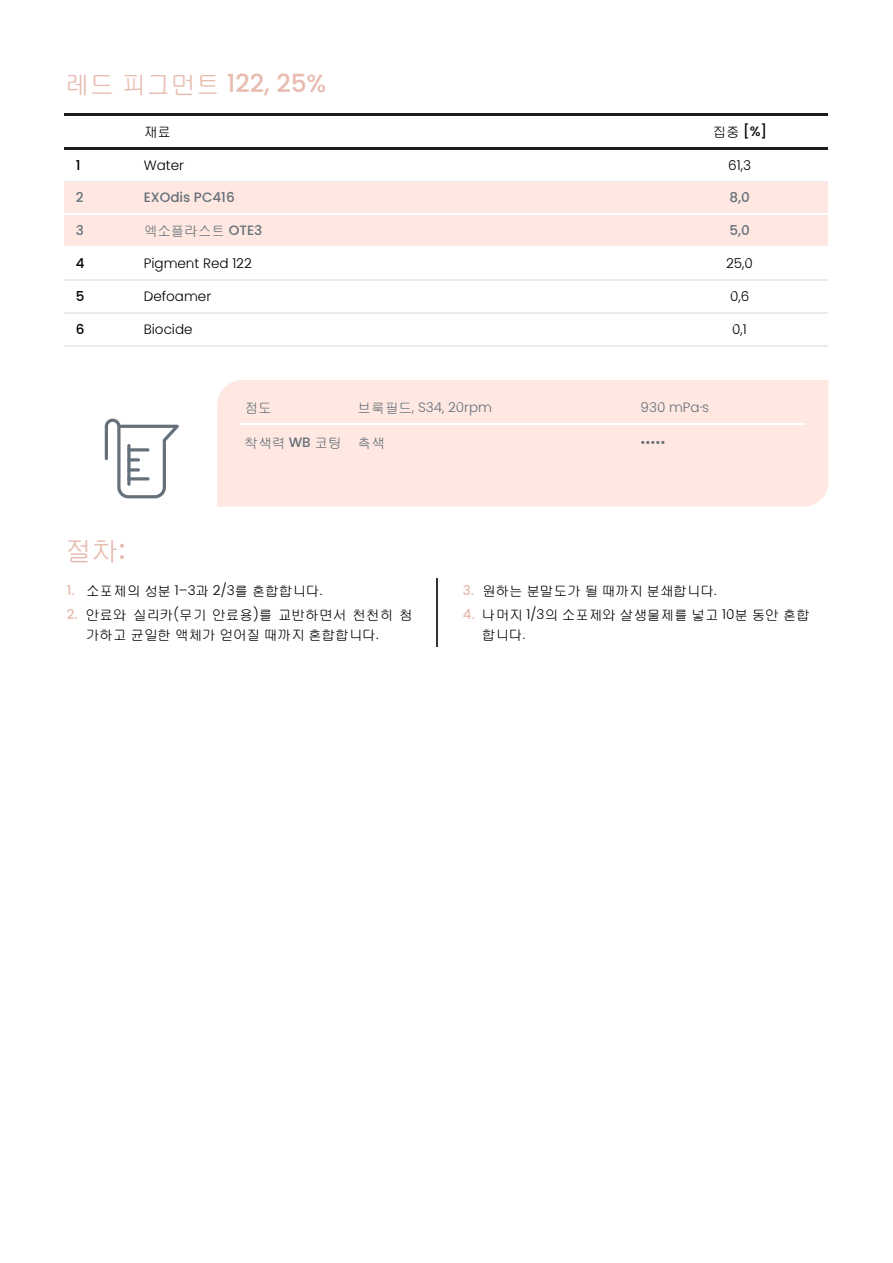
<style>
.page{position:relative;width:893px;height:1263px;background:#fff}
.page>*{position:absolute;margin:0;border:0;box-sizing:border-box;transform-origin:0 0}
.t1{font:27.15px "Baekmuk Gulim";color:#e7bbaf}
.t2{font:24.9px "Medium Poppins";color:#e7bbaf}
.t3{font:13.5px/20.4px "Baekmuk Gulim";letter-spacing:.01em;color:#000}
.t4{font:13.5px "Light Poppins";letter-spacing:.005em;color:#000}
.t5{font:13.5px "Light Poppins";letter-spacing:.005em;color:#66707a}
.t6{font:13.5px "Baekmuk Gulim";letter-spacing:.01em;color:#66707a}
.t7{font:500 13.5px "Poppins";letter-spacing:.005em;color:#66707a}
.t8{font:500 13.5px "Poppins";color:#000}
.s1{font-family:"Baekmuk Gulim"}
.s2{font-family:"Baekmuk Gulim";font-weight:400}
.s3{font-family:"Poppins";font-weight:500}
.s4{font-family:"Poppins";font-weight:500;color:#e7bbaf}
.s5{font-family:"Light Poppins"}
</style>
<div class="page">
<hr style="left:64px;top:113px;width:764px;height:2px;background:#1d1d1b">
<hr style="left:64px;top:147px;width:764px;height:2px;background:#1d1d1b">
<hr style="left:64px;top:181px;width:764px;height:1px;background:#e7ebeb">
<div style="left:64px;top:182px;width:764px;height:33px;background:#fee8e1"></div>
<hr style="left:64px;top:214px;width:764px;height:1px;background:#fff">
<div style="left:64px;top:215px;width:764px;height:33px;background:#fee8e1"></div>
<hr style="left:64px;top:247px;width:764px;height:1px;background:#fff">
<hr style="left:64px;top:279px;width:764px;height:2px;background:#e7ebeb">
<hr style="left:64px;top:312px;width:764px;height:1px;background:#e7ebeb">
<hr style="left:64px;top:345px;width:764px;height:1px;background:#e7ebeb">
<div style="left:217px;top:380px;width:611px;height:127px;background:#fee8e1"></div>
<hr style="left:240px;top:423px;width:113px;height:1px;background:#fff">
<hr style="left:353px;top:423px;width:283px;height:1px;background:#fff">
<hr style="left:636px;top:423px;width:169px;height:1px;background:#fff">
<hr style="left:437px;top:578px;width:1px;height:69px;background:#333">
<svg style="left:105px;top:419px;width:74px;height:79px"></svg>
<hr style="left:127px;top:444px;width:3px;height:42px;background:#66707a;border-radius:2px">
<hr style="left:127px;top:477px;width:22px;height:3px;background:#66707a;border-radius:2px">
<svg style="left:127px;top:468px;width:13px;height:4px"></svg>
<svg style="left:127px;top:458px;width:13px;height:4px"></svg>
<svg style="left:127px;top:448px;width:22px;height:4px"></svg>
<h2 class="t2" style="left:64px;top:66px;width:263px"><span class="s1">레드 피그먼트</span> 122, 25%</h2>
<p class="t3" style="left:144px;top:122px;width:29px">재료</p>
<p class="t8" style="left:712px;top:122px;width:56px"><span class="s2">집중</span> [%]</p>
<p class="t8" style="left:76px;top:156px;width:6px">1</p>
<p class="t4" style="left:144px;top:156px;width:42px">Water</p>
<p class="t4" style="left:728px;top:156px;width:24px">61,3</p>
<p class="t7" style="left:76px;top:188px;width:9px">2</p>
<p class="t7" style="left:144px;top:188px;width:92px">EXOdis PC416</p>
<p class="t7" style="left:729px;top:188px;width:22px">8,0</p>
<p class="t7" style="left:76px;top:221px;width:9px">3</p>
<p class="t6" style="left:144px;top:224px;width:120px">엑소플라스트 <span class="s3">OTE3</span></p>
<p class="t7" style="left:729px;top:221px;width:22px">5,0</p>
<p class="t8" style="left:76px;top:254px;width:10px">4</p>
<p class="t4" style="left:144px;top:254px;width:109px">Pigment Red 122</p>
<p class="t4" style="left:726px;top:254px;width:28px">25,0</p>
<p class="t8" style="left:76px;top:287px;width:10px">5</p>
<p class="t4" style="left:144px;top:287px;width:69px">Defoamer</p>
<p class="t4" style="left:730px;top:287px;width:21px">0,6</p>
<p class="t8" style="left:76px;top:320px;width:10px">6</p>
<p class="t4" style="left:144px;top:320px;width:50px">Biocide</p>
<p class="t4" style="left:732px;top:320px;width:16px">0,1</p>
<p class="t6" style="left:244px;top:401px;width:29px">점도</p>
<p class="t5" style="left:357px;top:398px;width:136px"><span class="s1">브룩필드</span>, S34, 20rpm</p>
<p class="t5" style="left:640px;top:398px;width:70px">930 mPa·s</p>
<p class="t6" style="left:244px;top:436px;width:142px">착색력 <span class="s3">WB</span> 코팅 측색</p>
<p class="t5" style="left:640px;top:433px;width:26px">•••••</p>
<h1 class="t1" style="left:64px;top:537px;width:62px">절차<span class="s3">:</span></h1>
<p class="t3" style="left:67px;top:581px;width:257px"><span class="s4">1.</span> 소포제의 성분 <span class="s5">1–3</span>과 <span class="s5">2/3</span>를 혼합합니다<span class="s5">.</span></p>
<p class="t3" style="left:86px;top:604px;width:328px;text-indent:-19px"><span class="s4">2.</span> 안료와 실리카<span class="s5">(</span>무기 안료용<span class="s5">)</span>를 교반하면서 천천히 첨 가하고 균일한 액체가 얻어질 때까지 혼합합니다<span class="s5">.</span></p>
<p class="t3" style="left:463px;top:581px;width:255px"><span class="s4">3.</span> 원하는 분말도가 될 때까지 분쇄합니다<span class="s5">.</span></p>
<p class="t3" style="left:482px;top:604px;width:329px;text-indent:-19px"><span class="s4">4.</span> 나머지 <span class="s5">1/3</span>의 소포제와 살생물제를 넣고 <span class="s5">10</span>분 동안 혼합 합니다<span class="s5">.</span></p>
</div>
